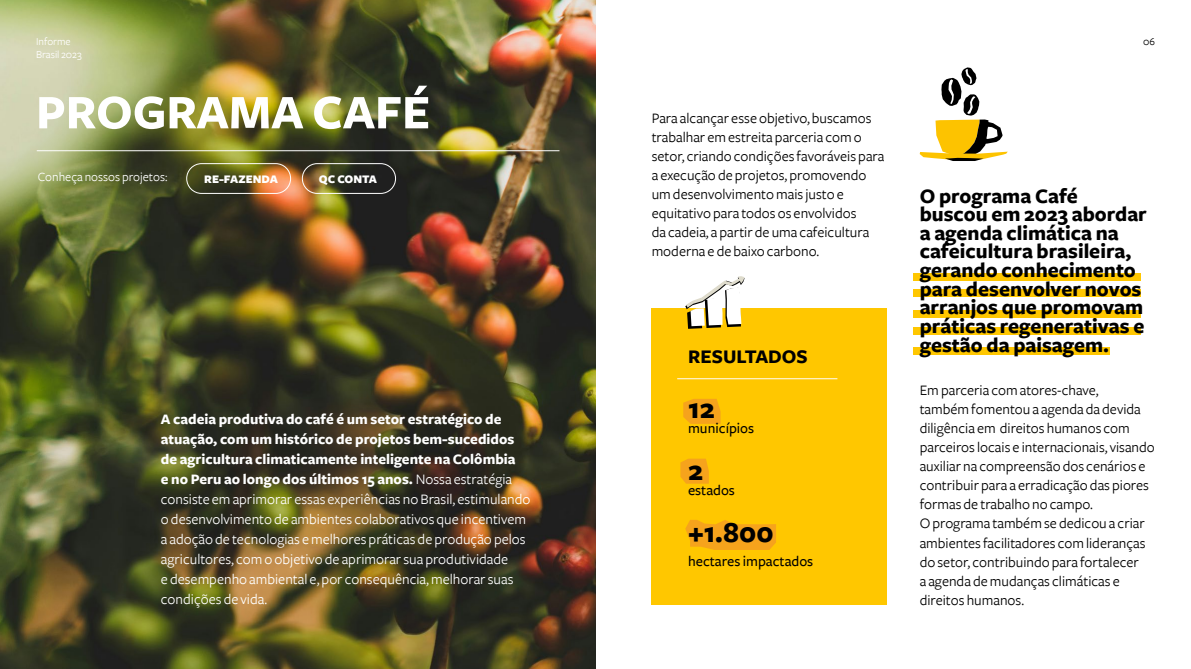
<style>
.page{position:relative;width:1191px;height:669px;background:#fff}
.page>*{position:absolute;margin:0;border:0;box-sizing:border-box;transform-origin:0 0}
.t1{font:700 50px "Freight Sans";color:#fff}
.t2{font:700 30px "Freight Sans";color:#000}
.t3{font:700 21.4px/18.6px "Freight Sans";color:#000}
.t4{font:700 20px "Freight Sans";color:#000}
.t5{font:15px/19px "Freight Sans";color:#000}
.t6{font:15px/20px "Freight Sans";color:#fff}
.t7{font:500 15px "Freight Sans";color:#000}
.t8{font:13px "Freight Sans";color:#fff}
.t9{font:900 12px "Freight Sans";color:#fff}
.t10{font:11px/13px "Freight Sans";color:#fff}
.t11{font:11px "Freight Sans";color:#000}
.s1{font-weight:700}
</style>
<div class="page">
<img style="left:0;top:0;width:595px;height:669px">
<hr style="left:37px;top:150px;width:522px;height:1px;background:#fff">
<div style="left:302px;top:163px;width:94px;height:31px;border:1px solid #fff;border-radius:15px"></div>
<div style="left:186px;top:163px;width:105px;height:31px;border:1px solid #fff;border-radius:15px"></div>
<div style="left:913px;top:273px;width:228px;height:7px;background:#ffc700"></div>
<div style="left:913px;top:289px;width:228px;height:8px;background:#ffc700"></div>
<div style="left:913px;top:310px;width:228px;height:8px;background:#ffc700"></div>
<div style="left:913px;top:328px;width:228px;height:7px;background:#ffc700"></div>
<div style="left:913px;top:348px;width:197px;height:7px;background:#ffc700"></div>
<div style="left:651px;top:308px;width:236px;height:296px;background:#ffc700"></div>
<svg style="left:685px;top:276px;width:59px;height:53px"></svg>
<hr style="left:677px;top:378px;width:160px;height:1px;background:#fff">
<svg style="left:680px;top:459px;width:29px;height:25px"></svg>
<svg style="left:683px;top:399px;width:37px;height:25px"></svg>
<svg style="left:919px;top:67px;width:88px;height:94px"></svg>
<svg style="left:685px;top:520px;width:91px;height:30px"></svg>
<p class="t10" style="left:36px;top:35px;width:47px">Informe<br>Brasil 2023</p>
<h1 class="t1" style="left:36px;top:85px;width:396px">PROGRAMA CAFÉ</h1>
<p class="t8" style="left:38px;top:169px;width:131px">Conheça nossos projetos:</p>
<p class="t9" style="left:204px;top:173px;width:75px">RE-FAZENDA</p>
<p class="t9" style="left:319px;top:173px;width:60px">QC CONTA</p>
<p class="t6" style="left:161px;top:410px;width:371px"><span class="s1">A cadeia produtiva do café é um setor estratégico de atuação, com um histórico de projetos bem-sucedidos de agricultura climaticamente inteligente na Colômbia<br>e no Peru ao longo dos últimos 15 anos.</span> Nossa estratégia consiste em aprimorar essas experiências no Brasil, estimulando o desenvolvimento de ambientes colaborativos que incentivem a adoção de tecnologias e melhores práticas de produção pelos agricultores, com o objetivo de aprimorar sua produtividade<br>e desempenho ambiental e, por consequência, melhorar suas condições de vida.</p>
<p class="t5" style="left:651px;top:109px;width:234px">Para alcançar esse objetivo, buscamos trabalhar em estreita parceria com o setor, criando condições favoráveis para a execução de projetos, promovendo um desenvolvimento mais justo e equitativo para todos os envolvidos<br>da cadeia, a partir de uma cafeicultura moderna e de baixo carbono.</p>
<h3 class="t4" style="left:688px;top:345px;width:121px">RESULTADOS</h3>
<h2 class="t2" style="left:688px;top:393px;width:28px">12</h2>
<p class="t7" style="left:688px;top:420px;width:68px">municípios</p>
<h2 class="t2" style="left:688px;top:454px;width:16px">2</h2>
<p class="t7" style="left:688px;top:482px;width:48px">estados</p>
<h2 class="t2" style="left:688px;top:517px;width:87px">+1.800</h2>
<p class="t7" style="left:688px;top:553px;width:127px">hectares impactados</p>
<p class="t11" style="left:1143px;top:35px;width:13px">06</p>
<h3 class="t3" style="left:919px;top:187px;width:229px">O programa Café buscou em 2023 abordar a agenda climática na cafeicultura brasileira, gerando conhecimento para desenvolver novos arranjos que promovam práticas regenerativas e gestão da paisagem.</h3>
<p class="t5" style="left:919px;top:381px;width:237px">Em parceria com atores-chave,<br>também fomentou a agenda da devida diligência em direitos humanos com parceiros locais e internacionais, visando auxiliar na compreensão dos cenários e contribuir para a erradicação das piores formas de trabalho no campo.<br>O programa também se dedicou a criar ambientes facilitadores com lideranças do setor, contribuindo para fortalecer<br>a agenda de mudanças climáticas e direitos humanos.</p>
</div>
